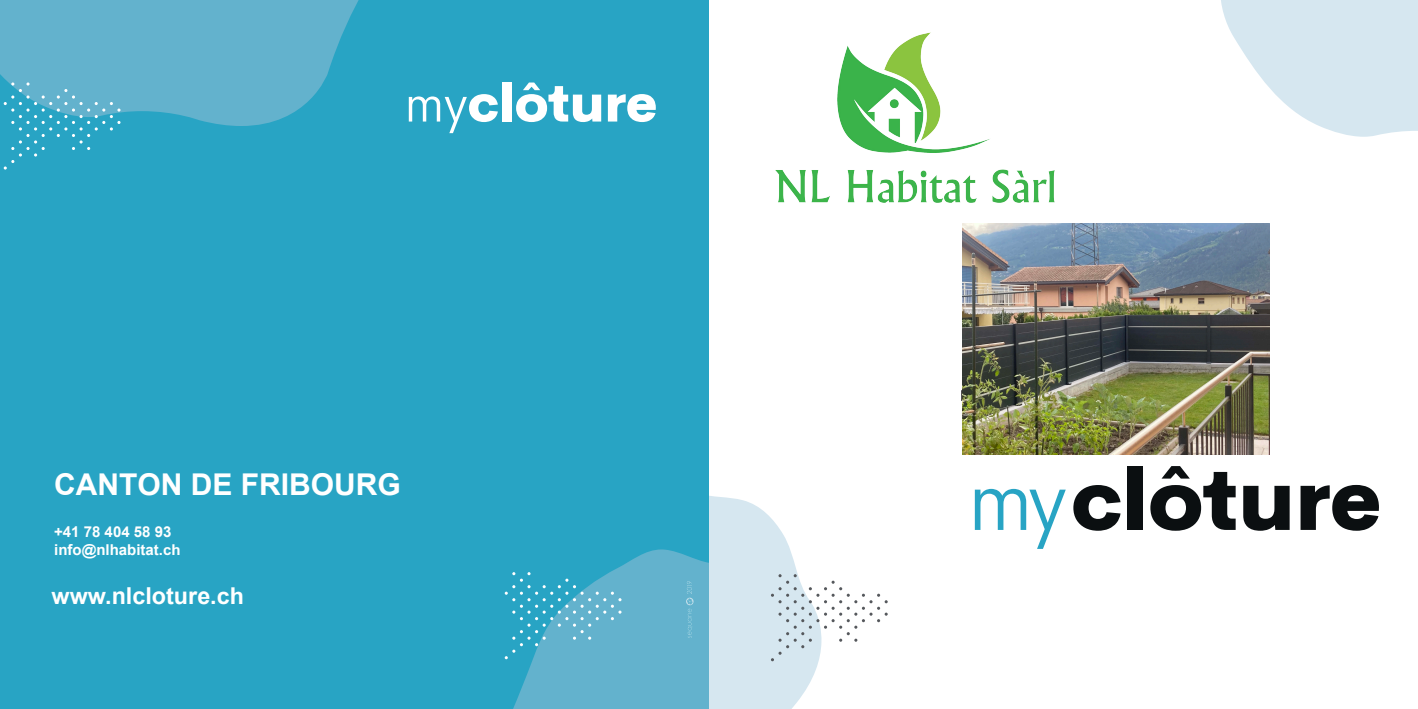
<style>
.page{position:relative;width:1418px;height:709px;background:#fff}
.page>*{position:absolute;margin:0;border:0;box-sizing:border-box;transform-origin:0 0}
.t1{font:700 30px "Arial";color:#fff}
.t2{font:700 23.38px "Arial";color:#fff}
.t3{font:700 15px/18px "Arial";color:#fff}
</style>
<div class="page">
<div style="left:0;top:0;width:709px;height:709px;background:#28a4c4"></div>
<svg style="left:0;top:0;width:359px;height:126px;background:#5bb0cb"></svg>
<svg style="left:4px;top:82px;width:116px;height:88px"></svg>
<svg style="left:409px;top:94px;width:89px;height:39px"></svg>
<div style="left:502px;top:82px;width:9px;height:39px;background:#fff"></div>
<svg style="left:516px;top:82px;width:85px;height:40px"></svg>
<svg style="left:608px;top:94px;width:48px;height:28px"></svg>
<svg style="left:1221px;top:0;width:196px;height:137px"></svg>
<svg style="left:504px;top:496px;width:383px;height:213px"></svg>
<svg style="left:974px;top:489px;width:91px;height:60px"></svg>
<svg style="left:1073px;top:485px;width:47px;height:46px"></svg>
<div style="left:1127px;top:466px;width:16px;height:64px;background:#0b0f11"></div>
<svg style="left:1150px;top:466px;width:85px;height:65px"></svg>
<svg style="left:1243px;top:486px;width:46px;height:45px"></svg>
<svg style="left:1300px;top:485px;width:78px;height:46px"></svg>
<img style="left:775px;top:32px;width:341px;height:192px">
<img style="left:962px;top:224px;width:307px;height:230px">
<p class="t1" style="left:54px;top:463px;width:348px">CANTON DE FRIBOURG</p>
<p class="t3" style="left:54px;top:524px;width:128px">+41 78 404 58 93 info@nlhabitat.ch</p>
<p class="t2" style="left:52px;top:587px;width:194px">www.nlcloture.ch</p>
</div>
